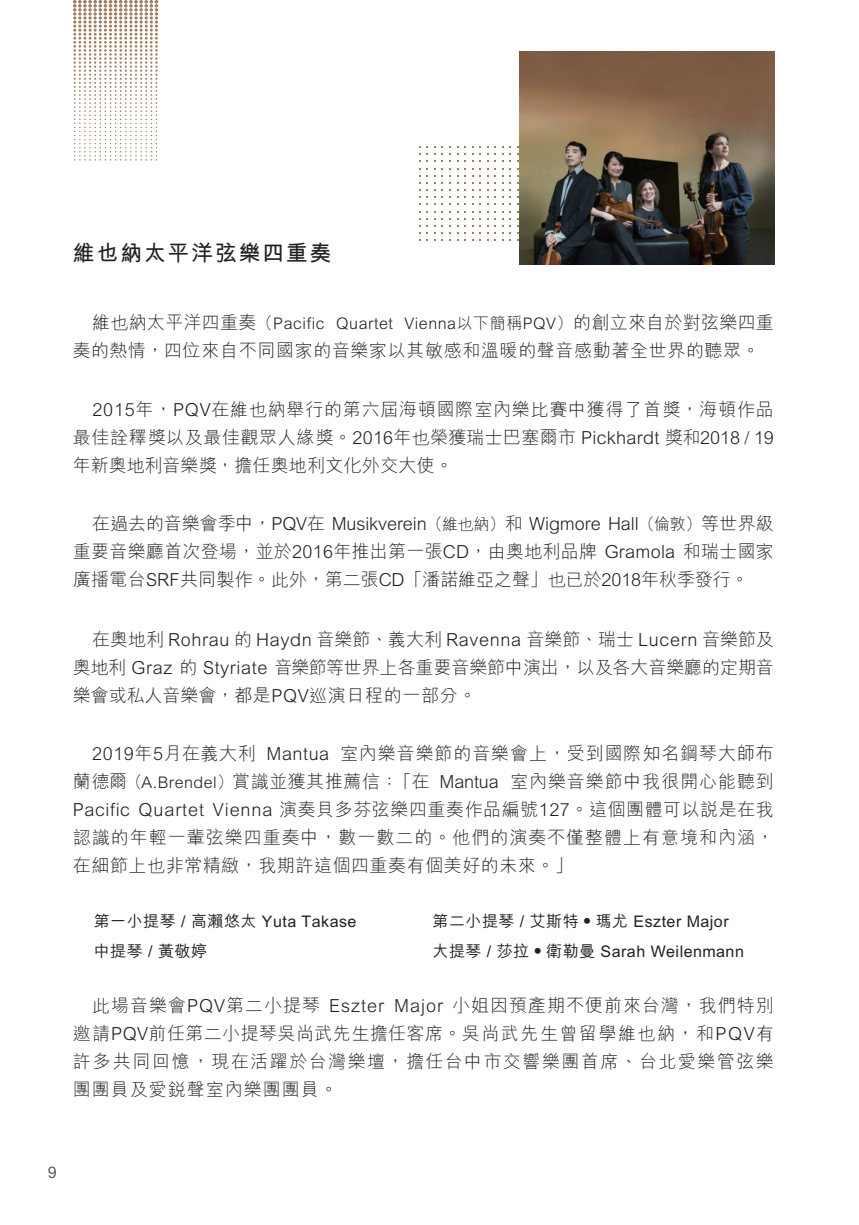
<style>
.page{position:relative;width:859px;height:1225px;background:#fff}
.page>*{position:absolute;margin:0;border:0;box-sizing:border-box;transform-origin:0 0}
.t1{font:700 22px "M Hei HK";letter-spacing:.075em;color:#231f20}
.t2{font:300 18px/28px "M Hei HK";letter-spacing:.03em;color:#231f20;text-align:justify}
.t3{font:500 16px/30px "M Hei HK";letter-spacing:.03em;color:#231f20}
.t4{font:300 16px "M Hei HK";letter-spacing:.035em;color:#231f20}
.t5{font:500 16px "M Hei HK";color:#57585a}
.s1{font-size:18px}
.s2{font-size:16px}
</style>
<div class="page">
<svg style="left:517px;top:146px;width:3px;height:9px"></svg>
<img style="left:520px;top:51px;width:255px;height:214px">
<svg style="left:73px;top:0;width:85px;height:161px"></svg>
<p class="t1" style="left:73px;top:237px;width:260px">維也納太平洋弦樂四重奏</p>
<p class="t4" style="left:92px;top:312px;width:683px"><span class="s1">維也納太平洋四重奏</span>（Pacific Quartet Vienna以下簡稱PQV）<span class="s1">的創立來自於對弦樂四重</span></p>
<p class="t2" style="left:73px;top:336px;width:688px">奏的熱情，四位來自不同國家的音樂家以其敏感和溫暖的聲音感動著全世界的聽眾。</p>
<p class="t2" style="left:73px;top:394px;width:702px;text-indent:19px">2015年，PQV在維也納舉行的第六屆海頓國際室內樂比賽中獲得了首獎，海頓作品最佳詮釋獎以及最佳觀眾人緣獎。2016年也榮獲瑞士巴塞爾市 Pickhardt 獎和2018 / 19年新奧地利音樂獎，擔任奧地利文化外交大使。</p>
<p class="t2" style="left:73px;top:508px;width:702px;text-indent:19px">在過去的音樂會季中，PQV在 Musikverein<span class="s2">（維也納）</span>和 Wigmore Hall<span class="s2">（倫敦）</span>等世界級重要音樂廳首次登場，並於2016年推出第一張CD，由奧地利品牌 Gramola 和瑞士國家廣播電台SRF共同製作。此外，第二張CD「潘諾維亞之聲」也已於2018年秋季發行。</p>
<p class="t2" style="left:73px;top:624px;width:702px;text-indent:19px">在奧地利 Rohrau 的 Haydn 音樂節、義大利 Ravenna 音樂節、瑞士 Lucern 音樂節及奧地利 Graz 的 Styriate 音樂節等世界上各重要音樂節中演出，以及各大音樂廳的定期音樂會或私人音樂會，都是PQV巡演日程的一部分。</p>
<p class="t2" style="left:73px;top:738px;width:703px;text-indent:19px">2019年5月在義大利 Mantua 室內樂音樂節的音樂會上，受到國際知名鋼琴大師布蘭德爾<span class="s2">（A.Brendel）</span>賞識並獲其推薦信：「在 Mantua 室內樂音樂節中我很開心能聽到Pacific Quartet Vienna 演奏貝多芬弦樂四重奏作品編號127。這個團體可以說是在我認識的年輕一輩弦樂四重奏中，數一數二的。他們的演奏不僅整體上有意境和內涵，在細節上也非常精緻，我期許這個四重奏有個美好的未來。」</p>
<p class="t3" style="left:94px;top:904px;width:264px">第一小提琴 / 高瀨悠太 Yuta Takase中提琴 / 黃敬婷</p>
<p class="t3" style="left:433px;top:904px;width:313px">第二小提琴 / 艾斯特‧瑪尤 Eszter Major大提琴 / 莎拉‧衛勒曼 Sarah Weilenmann</p>
<p class="t2" style="left:73px;top:990px;width:703px;text-indent:19px">此場音樂會PQV第二小提琴 Eszter Major 小姐因預產期不便前來台灣，我們特別邀請PQV前任第二小提琴吳尚武先生擔任客席。吳尚武先生曾留學維也納，和PQV有許多共同回憶，現在活躍於台灣樂壇，擔任台中市交響樂團首席、台北愛樂管弦樂團團員及愛銳聲室內樂團團員。</p>
<p class="t5" style="left:48px;top:1160px;width:10px">9</p>
</div>
